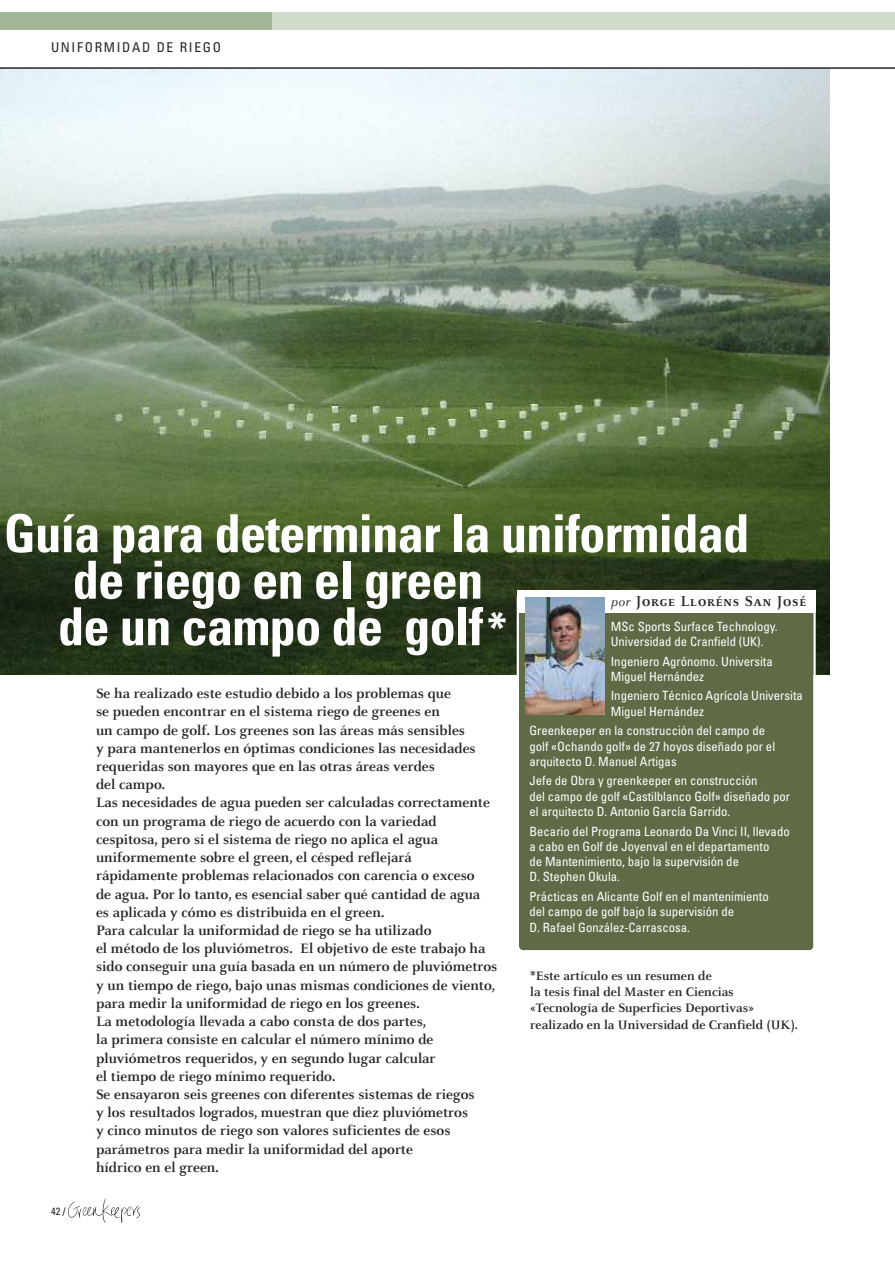
<style>
.page{position:relative;width:895px;height:1263px;background:#fff}
.page>*{position:absolute;margin:0;border:0;box-sizing:border-box;transform-origin:0 0}
.t1{font:700 condensed 52.5px/46.5px "Univers";letter-spacing:-.015em;color:#fff}
.t2{font:700 condensed 45px "Univers";color:#fff}
.t3{font:700 15.75px "Celeste Caps";letter-spacing:.05em;color:#272627}
.t4{font:700 15px/18.1px "Celeste";color:#272627}
.t5{font:700 13.5px/16.4px "Celeste";color:#272627}
.t6{font:condensed 13.5px "Univers";letter-spacing:.125em;color:#272627}
.t7{font:condensed 12.75px/15.3px "Univers";color:#fff}
.t8{font:condensed 10.5px "Univers";color:#272627}
.s1{font-family:"Celeste";font-weight:400;font-style:italic;font-size:13.5px}
.s2{color:#000}
</style>
<div class="page">
<img style="left:0;top:69px;width:829px;height:605px">
<div style="left:517px;top:613px;width:299px;height:338px;background:#5f6b46"></div>
<div style="left:517px;top:591px;width:299px;height:22px;background:#fff"></div>
<img style="left:526px;top:598px;width:79px;height:117px">
<svg style="left:893px;top:13px;width:2px;height:17px"></svg>
<div style="left:0;top:13px;width:893px;height:17px;background:#d0dbca"></div>
<div style="left:0;top:13px;width:272px;height:17px;background:#a1b795"></div>
<hr style="left:0;top:67px;width:893px;height:2px;background:#272627">
<svg style="left:68px;top:1199px;width:72px;height:24px"></svg>
<p class="t6" style="left:51px;top:43px;width:171px">UNIFORMIDAD DE RIEGO</p>
<p class="t1" style="left:58px;top:515px;width:693px;text-indent:-54px">Guía para determinar la uniformidad de riego en el green<br>de un campo de golf</p>
<p class="t4" style="left:96px;top:684px;width:403px">Se ha realizado este estudio debido a los problemas que<br>se pueden encontrar en el sistema riego de greenes en<br>un campo de golf. Los greenes son las áreas más sensibles<br>y para mantenerlos en óptimas condiciones las necesidades requeridas son mayores que en las otras áreas verdes<br>del campo.<br>Las necesidades de agua pueden ser calculadas correctamente con un programa de riego de acuerdo con la variedad cespitosa, pero si el sistema de riego no aplica el agua uniformemente sobre el green, el césped reflejará<br>rápidamente problemas relacionados con carencia o exceso<br>de agua. Por lo tanto, es esencial saber qué cantidad de agua<br>es aplicada y cómo es distribuida en el green.<br>Para calcular la uniformidad de riego se ha utilizado<br>el método de los pluviómetros. El objetivo de este trabajo ha sido conseguir una guía basada en un número de pluviómetros y un tiempo de riego, bajo unas mismas condiciones de viento, para medir la uniformidad de riego en los greenes.<br>La metodología llevada a cabo consta de dos partes,<br>la primera consiste en calcular el número mínimo de pluviómetros requeridos, y en segundo lugar calcular<br>el tiempo de riego mínimo requerido.<br>Se ensayaron seis greenes con diferentes sistemas de riegos<br>y los resultados logrados, muestran que diez pluviómetros<br>y cinco minutos de riego son valores suficientes de esos parámetros para medir la uniformidad del aporte<br>hídrico en el green.</p>
<p class="t3" style="left:611px;top:591px;width:197px"><span class="s1">por</span> Jorge Lloréns San José</p>
<p class="t7" style="left:611px;top:619px;width:168px">MSc Sports Surface Technology.<br>Universidad de Cranfield (UK).</p>
<p class="t7" style="left:611px;top:654px;width:164px">Ingeniero Agrónomo. Universita<br>Miguel Hernández</p>
<p class="t7" style="left:611px;top:689px;width:194px">Ingeniero Técnico Agrícola Universita<br>Miguel Hernández</p>
<p class="t7" style="left:529px;top:724px;width:247px">Greenkeeper en la construcción del campo de golf «Ochando golf» de 27 hoyos diseñado por el arquitecto D. Manuel Artigas</p>
<p class="t7" style="left:529px;top:774px;width:262px">Jefe de Obra y greenkeeper en construcción<br>del campo de golf «Castilblanco Golf» diseñado por el arquitecto D. Antonio García Garrido.</p>
<p class="t7" style="left:529px;top:824px;width:262px">Becario del Programa Leonardo Da Vinci II, llevado a cabo en Golf de Joyenval en el departamento<br>de Mantenimiento, bajo la supervisión de<br>D. Stephen Okula.</p>
<p class="t7" style="left:529px;top:890px;width:241px">Prácticas en Alicante Golf en el mantenimiento del campo de golf bajo la supervisión de<br>D. Rafael González-Carrascosa.</p>
<p class="t5" style="left:530px;top:967px;width:269px">*Este artículo es un resumen de<br>la tesis final del Master en Ciencias «Tecnología de Superficies Deportivas» realizado en la Universidad de Cranfield (UK).</p>
<p class="t2" style="left:487px;top:612px;width:21px">*</p>
<p class="t8" style="left:51px;top:1207px;width:16px">42 <span class="s2">/</span></p>
</div>
